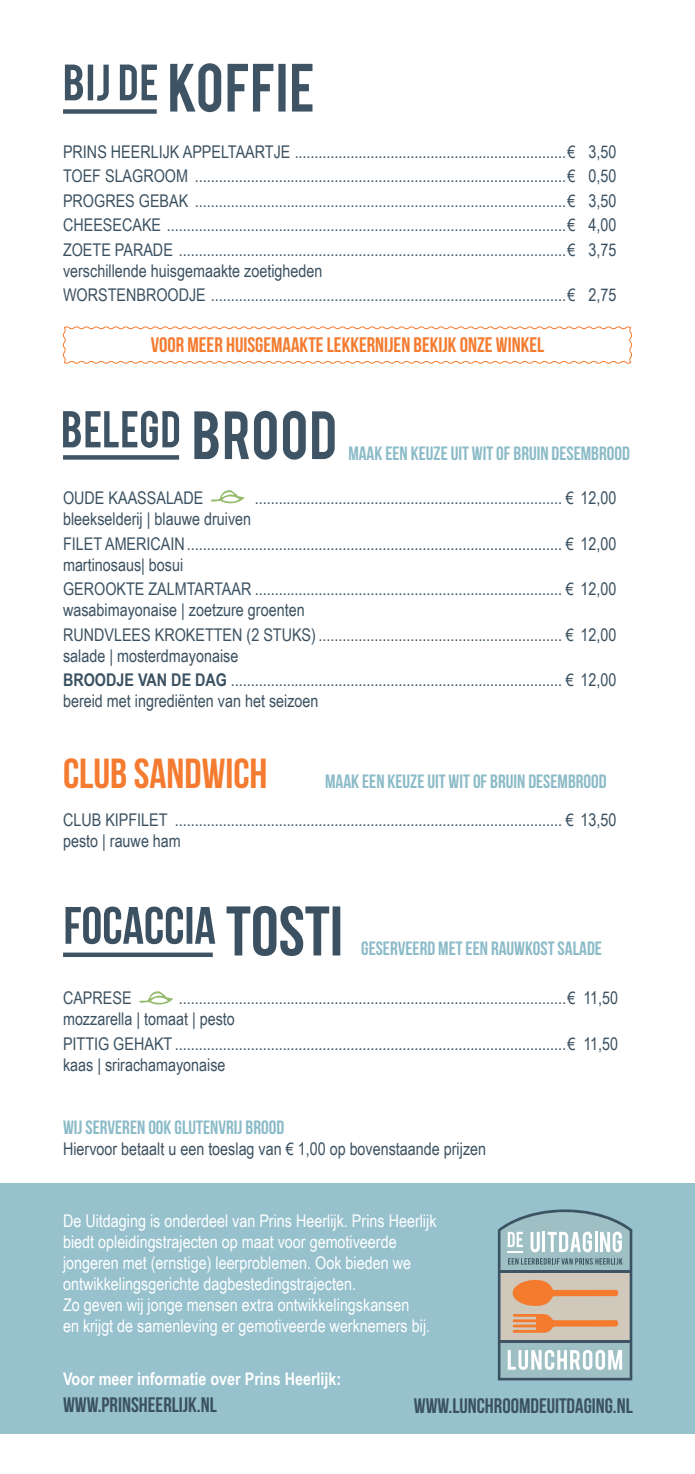
<style>
.page{position:relative;width:695px;height:1474px;background:#fff}
.page>*{position:absolute;margin:0;border:0;box-sizing:border-box;transform-origin:0 0}
.t1{font:700 42px "Bebas Neue";color:#f47b2f}
.t2{font:21px "Bebas Neue";color:#f47b2f}
.t3{font:700 21px "Bebas Neue";color:#3b5161}
.t4{font:19.25px "Bebas Neue";color:#8bbbc8}
.t5{font:17.5px "Arial Narrow";color:#3b5161}
.t6{font:17.5px/21px "Arial Narrow";color:#fff}
.t7{font:700 17.5px "Arial Narrow";color:#fff}
.s1{font-weight:700}
</style>
<div class="page">
<svg style="left:170px;top:63px;width:142px;height:49px"></svg>
<svg style="left:65px;top:65px;width:92px;height:36px"></svg>
<div style="left:63px;top:109px;width:94px;height:5px;background:#3e5364"></div>
<svg style="left:63px;top:455px;width:116px;height:4px"></svg>
<svg style="left:63px;top:411px;width:116px;height:37px"></svg>
<svg style="left:194px;top:411px;width:140px;height:48px"></svg>
<svg style="left:210px;top:490px;width:34px;height:14px"></svg>
<svg style="left:62px;top:326px;width:570px;height:38px"></svg>
<svg style="left:139px;top:991px;width:34px;height:14px"></svg>
<div style="left:0;top:1183px;width:694px;height:251px;background:#96c1cd"></div>
<svg style="left:497px;top:1209px;width:135px;height:171px"></svg>
<hr style="left:499px;top:1269px;width:131px;height:3px;background:#3e5364">
<hr style="left:499px;top:1340px;width:132px;height:2px;background:#3e5364">
<svg style="left:226px;top:905px;width:114px;height:51px"></svg>
<svg style="left:65px;top:906px;width:150px;height:38px"></svg>
<div style="left:63px;top:952px;width:150px;height:5px;background:#3e5364"></div>
<p class="t5" style="left:63px;top:139px;width:554px">PRINS HEERLIJK APPELTAARTJE ....................................................................€ 3,50</p>
<p class="t5" style="left:63px;top:163px;width:554px">TOEF SLAGROOM .............................................................................................€ 0,50</p>
<p class="t5" style="left:63px;top:188px;width:554px">PROGRES GEBAK .............................................................................................€ 3,50</p>
<p class="t5" style="left:63px;top:212px;width:554px">CHEESECAKE ....................................................................................................€ 4,00</p>
<p class="t5" style="left:63px;top:237px;width:554px">ZOETE PARADE .................................................................................................€ 3,75</p>
<p class="t5" style="left:63px;top:258px;width:261px">verschillende huisgemaakte zoetigheden</p>
<p class="t5" style="left:63px;top:282px;width:554px">WORSTENBROODJE .........................................................................................€ 2,75</p>
<p class="t2" style="left:151px;top:333px;width:395px">VOOR MEER HUISGEMAAKTE LEKKERNIJEN BEKIJK ONZE WINKEL</p>
<p class="t4" style="left:348px;top:442px;width:283px">MAAK EEN KEUZE UIT WIT OF BRUIN DESEMBROOD</p>
<p class="t5" style="left:63px;top:485px;width:142px">OUDE KAASSALADE</p>
<p class="t5" style="left:255px;top:485px;width:363px">............................................................................. € 12,00</p>
<p class="t5" style="left:63px;top:506px;width:189px">bleekselderij | blauwe druiven</p>
<p class="t5" style="left:63px;top:530px;width:554px">FILET AMERICAIN.............................................................................................. € 12,00</p>
<p class="t5" style="left:63px;top:551px;width:122px">martinosaus| bosui</p>
<p class="t5" style="left:63px;top:576px;width:554px">GEROOKTE ZALMTARTAAR ............................................................................. € 12,00</p>
<p class="t5" style="left:63px;top:597px;width:243px">wasabimayonaise | zoetzure groenten</p>
<p class="t5" style="left:63px;top:621px;width:554px">RUNDVLEES KROKETTEN (2 STUKS) ............................................................. € 12,00</p>
<p class="t5" style="left:63px;top:642px;width:177px">salade | mosterdmayonaise</p>
<p class="t5" style="left:63px;top:667px;width:554px"><span class="s1">BROODJE VAN DE DAG</span> ................................................................................... € 12,00</p>
<p class="t5" style="left:63px;top:688px;width:257px">bereid met ingrediënten van het seizoen</p>
<p class="t1" style="left:63px;top:750px;width:206px">CLUB SANDWICH</p>
<p class="t5" style="left:63px;top:807px;width:554px">CLUB KIPFILET ................................................................................................. € 13,50</p>
<p class="t5" style="left:63px;top:828px;width:119px">pesto | rauwe ham</p>
<p class="t4" style="left:325px;top:770px;width:283px">MAAK EEN KEUZE UIT WIT OF BRUIN DESEMBROOD</p>
<p class="t4" style="left:361px;top:937px;width:242px">GESERVEERD MET EEN RAUWKOST SALADE</p>
<p class="t5" style="left:63px;top:985px;width:70px">CAPRESE</p>
<p class="t5" style="left:179px;top:985px;width:441px">.................................................................................................€ 11,50</p>
<p class="t5" style="left:63px;top:1006px;width:173px">mozzarella | tomaat | pesto</p>
<p class="t5" style="left:63px;top:1030px;width:556px">PITTIG GEHAKT ..................................................................................................€ 11,50</p>
<p class="t5" style="left:63px;top:1051px;width:164px">kaas | srirachamayonaise</p>
<p class="t4" style="left:63px;top:1116px;width:222px">WIJ SERVEREN OOK GLUTENVRIJ BROOD</p>
<p class="t5" style="left:63px;top:1136px;width:424px">Hiervoor betaalt u een toeslag van € 1,00 op bovenstaande prijzen</p>
<p class="t6" style="left:63px;top:1209px;width:375px">De Uitdaging is onderdeel van Prins Heerlijk. Prins Heerlijk biedt opleidingstrajecten op maat voor gemotiveerde jongeren met (ernstige) leerproblemen. Ook bieden we ontwikkelingsgerichte dagbestedingstrajecten.</p>
<p class="t6" style="left:63px;top:1293px;width:348px">Zo geven wij jonge mensen extra ontwikkelingskansen</p>
<p class="t6" style="left:63px;top:1314px;width:368px">en krijgt de samenleving er gemotiveerde werknemers bij.</p>
<p class="t7" style="left:63px;top:1365px;width:280px">Voor meer informatie over Prins Heerlijk:</p>
<p class="t3" style="left:63px;top:1393px;width:155px">WWW.PRINSHEERLIJK.NL</p>
<p class="t3" style="left:414px;top:1394px;width:220px">WWW.LUNCHROOMDEUITDAGING.NL</p>
</div>
